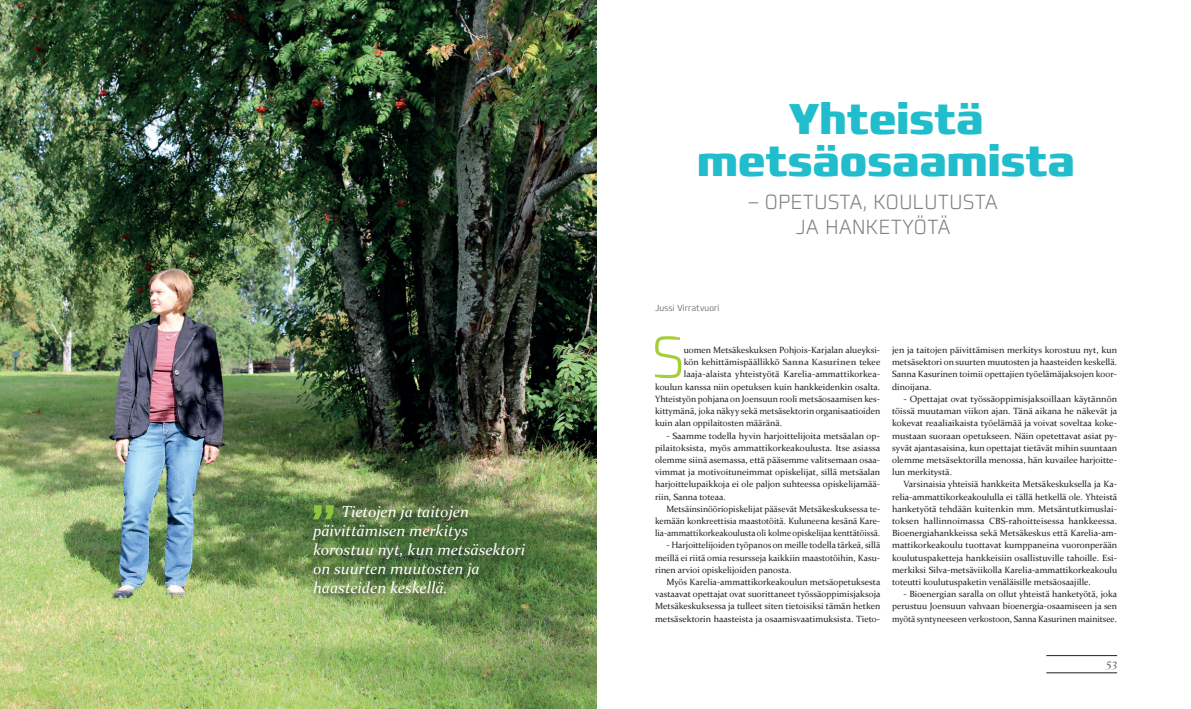
<style>
.page{position:relative;width:1191px;height:709px;background:#fff}
.page>*{position:absolute;margin:0;border:0;box-sizing:border-box;transform-origin:0 0}
.leipis_anganfi_haast{font:200 condensed 59.6px "Francker CYR";color:#a6ce39}
.turkoosi_pääots{font:800 condensed 44px/42px "Francker CYR";color:#21bdcc;text-align:center}
.alaotsikko{font:200 condensed 21px/25px "Francker CYR";letter-spacing:.025em;color:#808285;text-align:center}
.lainaus{font:italic 16px/19px "Constantia";color:#fff}
.t1{font:italic 12px "Constantia";color:#6c6d70}
.leipis{font:9px/12.2px "Constantia";color:#231f20;text-align:justify}
.leipis_anganfi_haast-2{font:9px "Constantia";color:#231f20}
.leipis-2{font:9px/12.2px "Constantia";color:#231f20;text-align:justify;scale:1.04 1}
.kirjoittaja{font:300 condensed 9px "Francker CYR";letter-spacing:.01em;color:#76787b}
.s1{font-weight:700;color:#57585a}
</style>
<div class="page">
<hr style="left:1046px;top:655px;width:71px;height:1px;background:#231f20">
<hr style="left:1046px;top:672px;width:71px;height:1px;background:#231f20">
<img style="left:0;top:0;width:596px;height:709px">
<div style="left:309px;top:502px;width:223px;height:99px;background:#231f20;opacity:.75"></div>
<svg style="left:313px;top:505px;width:20px;height:14px"></svg>
<p class="lainaus" style="left:313px;top:501px;width:213px;text-indent:28px">Tietojen ja taitojen päivittämisen merkitys korostuu nyt, kun metsäsektori on suurten muutosten ja haasteiden keskellä.</p>
<p class="turkoosi_pääots" style="left:697px;top:98px;width:379px">Yhteistä metsäosaamista</p>
<p class="alaotsikko" style="left:748px;top:190px;width:250px">– OPETUSTA, KOULUTUSTA<br>JA HANKETYÖTÄ</p>
<p class="kirjoittaja" style="left:655px;top:302px;width:66px">Jussi Virratvuori</p>
<p class="leipis_anganfi_haast" style="left:652px;top:320px;width:33px">S</p>
<p class="leipis_anganfi_haast-2" style="left:683px;top:344px;width:198px">uomen Metsäkeskuksen Pohjois-Karjalan alueyksi-</p>
<p class="leipis_anganfi_haast-2" style="left:683px;top:356px;width:198px">kön kehittämispäällikkö <span class="s1">Sanna Kasurinen</span> tekee</p>
<p class="leipis_anganfi_haast-2" style="left:683px;top:368px;width:198px">laaja-alaista yhteistyötä Karelia-ammattikorkea-</p>
<p class="leipis_anganfi_haast-2" style="left:655px;top:380px;width:227px">koulun kanssa niin opetuksen kuin hankkeidenkin osalta.</p>
<p class="leipis_anganfi_haast-2" style="left:655px;top:393px;width:227px">Yhteistyön pohjana on Joensuun rooli metsäosaamisen kes-</p>
<p class="leipis_anganfi_haast-2" style="left:655px;top:405px;width:227px">kittymänä, joka näkyy sekä metsäsektorin organisaatioiden</p>
<p class="leipis_anganfi_haast-2" style="left:655px;top:417px;width:129px">kuin alan oppilaitosten määränä.</p>
<p class="leipis" style="left:655px;top:429px;width:227px;text-indent:11px">- Saamme todella hyvin harjoittelijoita metsäalan op&shy;pilaitoksista, myös ammattikorkeakoulusta. Itse asiassa olemme siinä asemassa, että pääsemme valitsemaan osaa&shy;vimmat ja motivoituneimmat opiskelijat, sillä metsäalan harjoittelupaikkoja ei ole paljon suhteessa opiskelijamää&shy;riin, Sanna toteaa.</p>
<p class="leipis" style="left:655px;top:502px;width:227px;text-indent:11px">Metsäinsinööriopiskelijat pääsevät Metsäkeskuksessa te&shy;kemään konkreettisia maastotöitä. Kuluneena kesänä Kare&shy;lia-ammattikorkeakoulusta oli kolme opiskelijaa kenttätöissä.</p>
<p class="leipis" style="left:655px;top:539px;width:227px;text-indent:11px">- Harjoittelijoiden työpanos on meille todella tärkeä, sillä meillä ei riitä omia resursseja kaikkiin maastotöihin, Kasu&shy;rinen arvioi opiskelijoiden panosta.</p>
<p class="leipis" style="left:655px;top:575px;width:227px;text-indent:11px">Myös Karelia-ammattikorkeakoulun metsäopetuksesta vastaavat opettajat ovat suorittaneet työssäoppimisjaksoja Metsäkeskuksessa ja tulleet siten tietoisiksi tämän hetken metsäsektorin haasteista ja osaamisvaatimuksista. Tieto-</p>
<p class="leipis" style="left:892px;top:343px;width:227px">jen ja taitojen päivittämisen merkitys korostuu nyt, kun metsäsektori on suurten muutosten ja haasteiden keskellä.<br>Sanna Kasurinen toimii opettajien työelämäjaksojen koor&shy;dinoijana.</p>
<p class="leipis-2" style="left:892px;top:392px;width:218px;text-indent:11px">- Opettajat ovat työssäoppimisjaksoillaan käytännön töissä muutaman viikon ajan. Tänä aikana he näkevät ja kokevat reaaliaikaista työelämää ja voivat soveltaa koke&shy;mustaan suoraan opetukseen. Näin opetettavat asiat py&shy;syvät ajantasaisina, kun opettajat tietävät mihin suuntaan olemme metsäsektorilla menossa, hän kuvailee harjoitte&shy;lun merkitystä.</p>
<p class="leipis" style="left:892px;top:478px;width:227px;text-indent:11px">Varsinaisia yhteisiä hankkeita Metsäkeskuksella ja Ka&shy;relia-ammattikorkeakoululla ei tällä hetkellä ole. Yhteistä hanketyötä tehdään kuitenkin mm. Metsäntutkimuslai&shy;toksen hallinnoimassa CBS-rahoitteisessa hankkeessa.<br>Bioenergiahankkeissa sekä Metsäkeskus että Karelia-am&shy;mattikorkeakoulu tuottavat kumppaneina vuoronperään koulutuspaketteja hankkeisiin osallistuville tahoille. Esi&shy;merkiksi Silva-metsäviikolla Karelia-ammattikorkeakoulu toteutti koulutuspaketin venäläisille metsäosaajille.</p>
<p class="leipis" style="left:892px;top:587px;width:227px;text-indent:11px">- Bioenergian saralla on ollut yhteistä hanketyötä, joka perustuu Joensuun vahvaan bioenergia-osaamiseen ja sen myötä syntyneeseen verkostoon, Sanna Kasurinen mainitsee.</p>
<h3 class="t1" style="left:1106px;top:654px;width:13px">53</h3>
</div>
